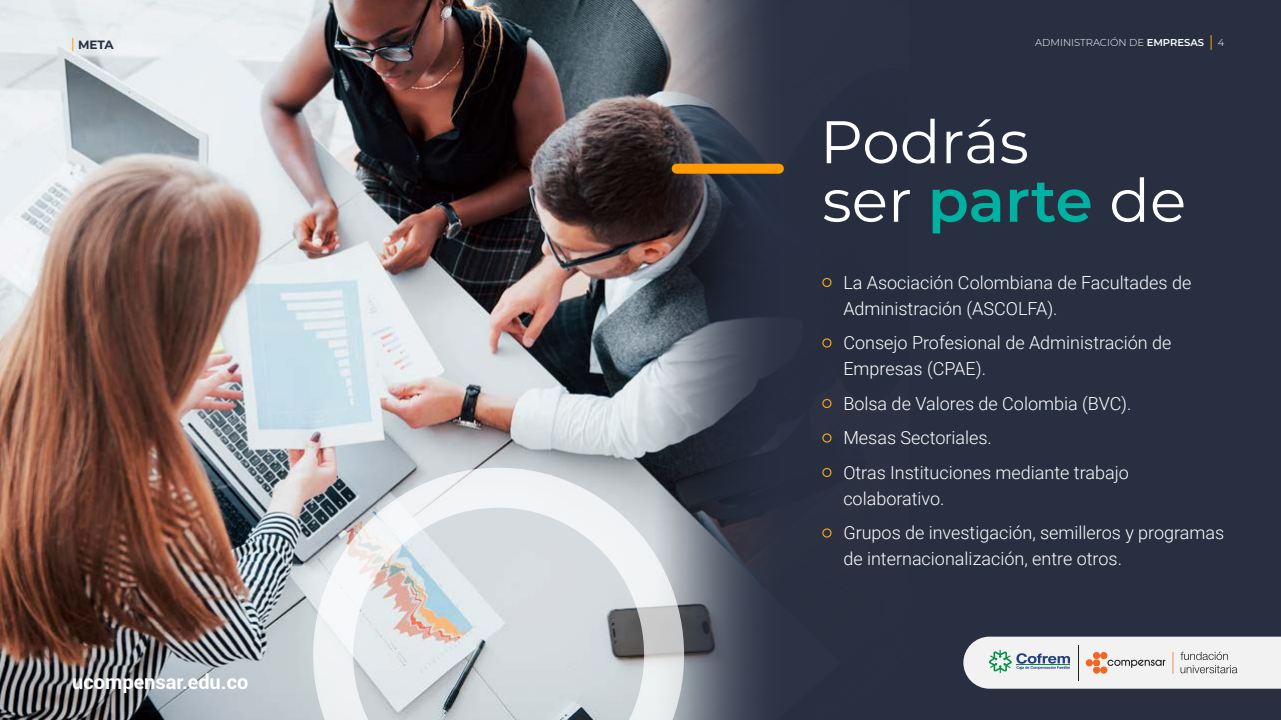
<style>
.page{position:relative;width:1281px;height:720px;background:#fff}
.page>*{position:absolute;margin:0;border:0;box-sizing:border-box;transform-origin:0 0}
.t1{font:60px/58.6px "Montserrat";color:#fff}
.t2{font:700 20px "Roboto";color:#fff}
.t3{font:300 18px/34.5px "Roboto";color:#fff}
.t4{font:700 12px "Montserrat";color:#272f41}
.t5{font:300 10px "Montserrat";color:#fff}
.s1{font-weight:600}
.s2{font-weight:600;color:#00b1a1}
</style>
<div class="page">
<div style="left:0;top:0;width:1280px;height:720px;background:#272f41"></div>
<svg style="left:1210px;top:35px;width:1px;height:15px"></svg>
<img style="left:0;top:0;width:832px;height:720px">
<div style="left:822px;top:278px;width:9px;height:9px;border:1px solid #f3a21c;border-radius:50%"></div>
<div style="left:822px;top:338px;width:9px;height:10px;border:1px solid #f3a21c;border-radius:50%"></div>
<div style="left:822px;top:399px;width:9px;height:9px;border:1px solid #f3a21c;border-radius:50%"></div>
<div style="left:822px;top:433px;width:9px;height:10px;border:1px solid #f3a21c;border-radius:50%"></div>
<div style="left:822px;top:468px;width:9px;height:9px;border:1px solid #f3a21c;border-radius:50%"></div>
<div style="left:822px;top:528px;width:9px;height:10px;border:1px solid #f3a21c;border-radius:50%"></div>
<div style="left:676px;top:164px;width:102px;height:10px;background:#ff9b00"></div>
<svg style="left:72px;top:38px;width:1px;height:13px"></svg>
<svg style="left:963px;top:637px;width:317px;height:52px;background:#e1e1e0"></svg>
<hr style="left:1016px;top:665px;width:53px;height:1px;background:#008c47">
<svg style="left:313px;top:468px;width:371px;height:252px;background:#d1d4d7"></svg>
<p class="t4" style="left:78px;top:36px;width:37px">META</p>
<p class="t2" style="left:72px;top:667px;width:177px">ucompensar.edu.co</p>
<p class="t5" style="left:1035px;top:36px;width:170px">ADMINISTRACIÓN DE <span class="s1">EMPRESAS</span></p>
<p class="t5" style="left:1217px;top:36px;width:8px">4</p>
<h1 class="t1" style="left:819px;top:111px;width:368px">Podrás<br>ser <span class="s2">parte</span> de</h1>
<p class="t3" style="left:843px;top:268px;width:349px;line-height:26px">La Asociación Colombiana de Facultades de<br>Administración (ASCOLFA).</p>
<p class="t3" style="left:843px;top:329px;width:329px;line-height:26px">Consejo Profesional de Administración de<br>Empresas (CPAE).</p>
<p class="t3" style="left:843px;top:385px;width:289px">Bolsa de Valores de Colombia (BVC).<br>Mesas Sectoriales.<br>Otras Instituciones mediante trabajo</p>
<p class="t3" style="left:843px;top:480px;width:382px">colaborativo.<br>Grupos de investigación, semilleros y programas</p>
<p class="t3" style="left:843px;top:541px;width:280px">de internacionalización, entre otros.</p>
</div>
